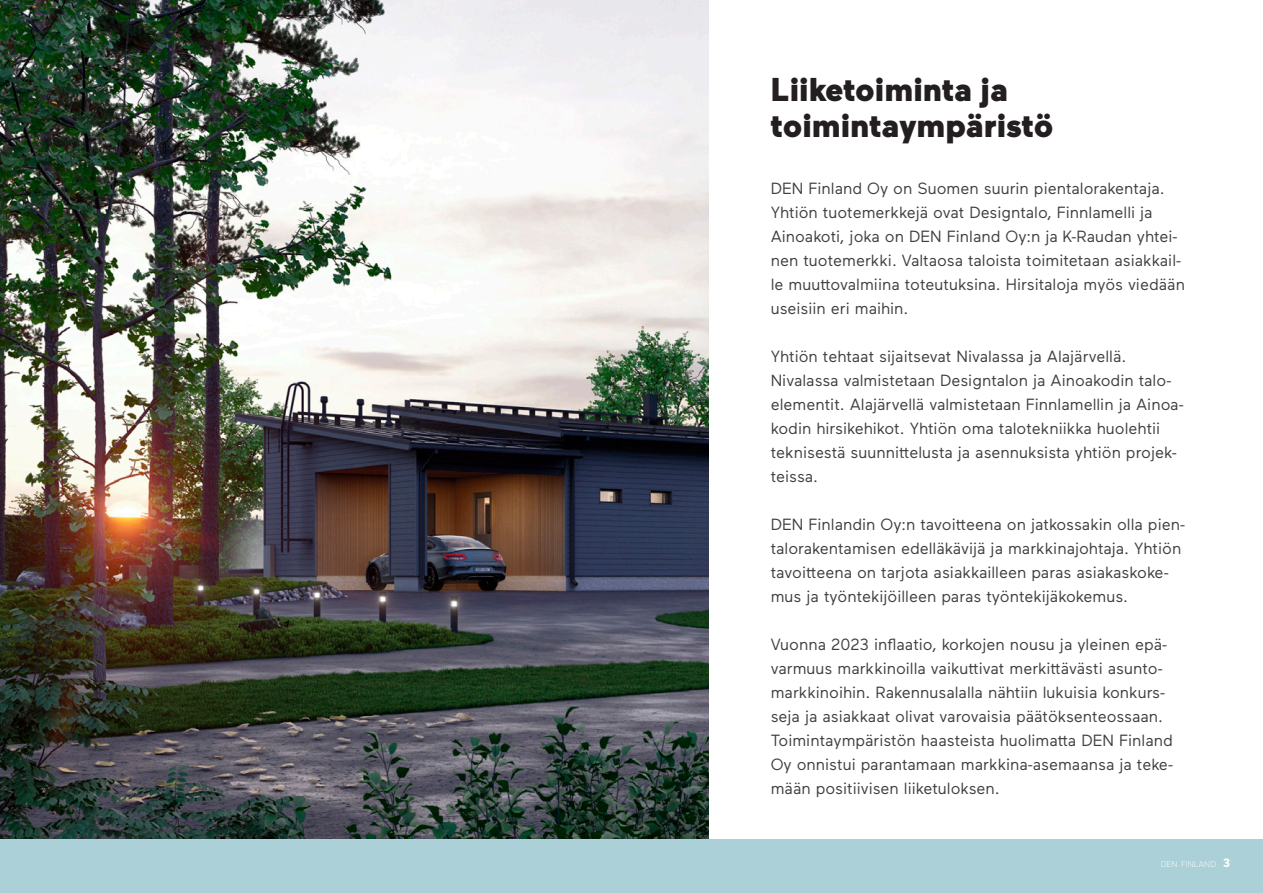
<style>
.page{position:relative;width:1263px;height:893px;background:#fff}
.page>*{position:absolute;margin:0;border:0;box-sizing:border-box;transform-origin:0 0}
.Otsikko{font:900 33px/36px "Maax";color:#231f20}
.Leipis{font:16.2px/24px "Maax";color:#3e3e3f}
.t1{font:300 8.4px "Maax";color:#fff}
.s1{font-weight:700;font-size:12px}
</style>
<div class="page">
<img style="left:0;top:0;width:708px;height:839px">
<div style="left:0;top:839px;width:1263px;height:54px;background:#acd0d7"></div>
<p class="Otsikko" style="left:771px;top:70px;width:284px">Liiketoiminta ja toimintaympäristö</p>
<p class="Leipis" style="left:771px;top:175px;width:416px">DEN Finland Oy on Suomen suurin pientalorakentaja.<br>Yhtiön tuotemerkkejä ovat Designtalo, Finnlamelli ja Ainoakoti, joka on DEN Finland Oy:n ja K-Raudan yhtei&shy;nen tuotemerkki. Valtaosa taloista toimitetaan asiakkail&shy;le muuttovalmiina toteutuksina. Hirsitaloja myös viedään useisiin eri maihin.</p>
<p class="Leipis" style="left:771px;top:343px;width:414px">Yhtiön tehtaat sijaitsevat Nivalassa ja Alajärvellä.<br>Nivalassa valmistetaan Designtalon ja Ainoakodin talo&shy;elementit. Alajärvellä valmistetaan Finnlamellin ja Ainoa&shy;kodin hirsikehikot. Yhtiön oma talotekniikka huolehtii teknisestä suunnittelusta ja asennuksista yhtiön projek&shy;teissa.</p>
<p class="Leipis" style="left:771px;top:511px;width:416px">DEN Finlandin Oy:n tavoitteena on jatkossakin olla pien&shy;talorakentamisen edelläkävijä ja markkinajohtaja. Yhtiön tavoitteena on tarjota asiakkailleen paras asiakaskoke&shy;mus ja työntekijöilleen paras työntekijäkokemus.</p>
<p class="Leipis" style="left:771px;top:631px;width:404px">Vuonna 2023 inflaatio, korkojen nousu ja yleinen epä&shy;varmuus markkinoilla vaikuttivat merkittävästi asunto&shy;markkinoihin. Rakennusalalla nähtiin lukuisia konkurs&shy;seja ja asiakkaat olivat varovaisia päätöksenteossaan.<br>Toimintaympäristön haasteista huolimatta DEN Finland Oy onnistui parantamaan markkina-asemaansa ja teke&shy;mään positiivisen liiketuloksen.</p>
<p class="t1" style="left:1161px;top:859px;width:71px">DEN FINLAND <span class="s1">3</span></p>
</div>
